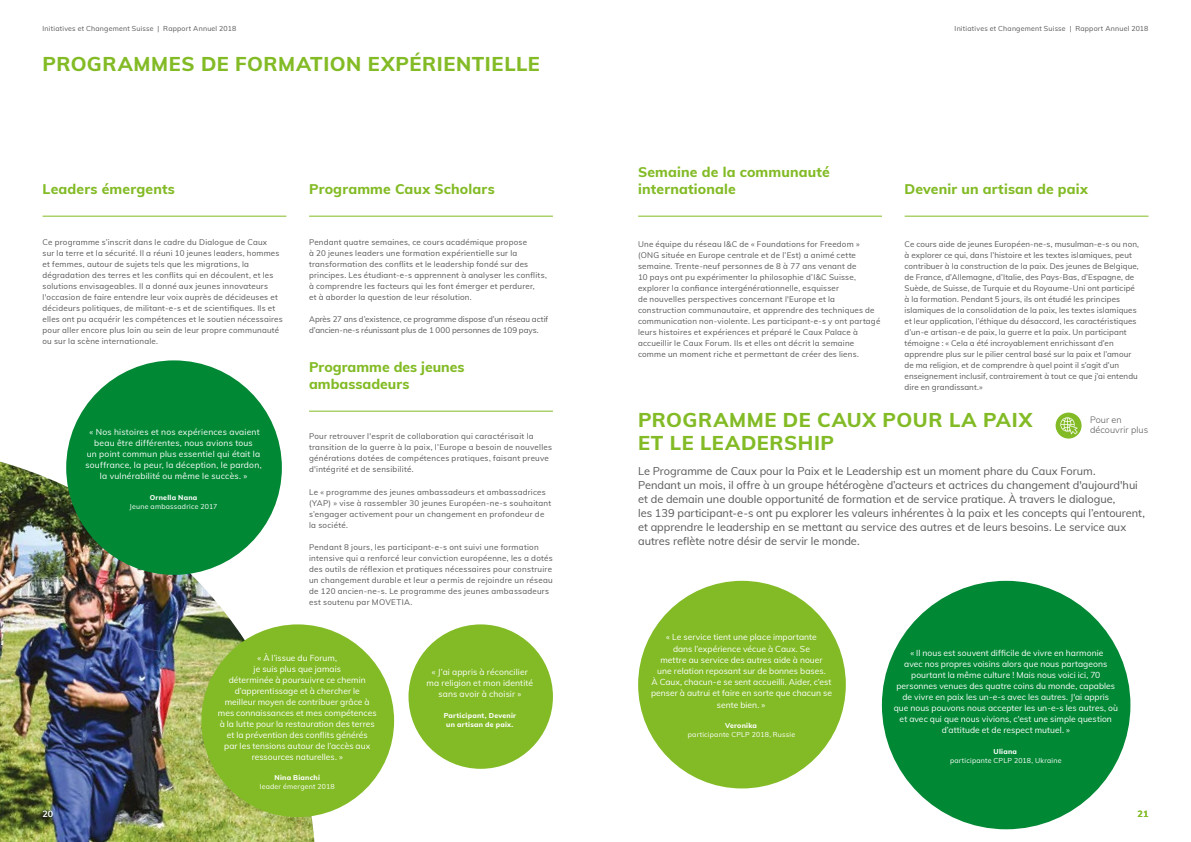
<style>
.page{position:relative;width:1191px;height:842px;background:#fff}
.page>*{position:absolute;margin:0;border:0;box-sizing:border-box;transform-origin:0 0}
.t1{font:800 20px/23px "Muli";letter-spacing:.03em;color:#83bb26}
.t2{font:800 14px/17px "Muli";letter-spacing:.01em;color:#83bb26}
.t3{font:11px/14px "Muli";letter-spacing:-.005em;color:#575756}
.t4{font:300 9px/10px "Muli";letter-spacing:.01em;color:#575756}
.t5{font:700 9px "Muli";color:#83bb26}
.t6{font:700 9px "Muli";color:#fff}
.t7{font:8.5px/11px "Muli";letter-spacing:.005em;color:#fff;text-align:center}
.t8{font:8.5px/11px "Muli";letter-spacing:.025em;color:#fff;text-align:center}
.t9{font:8px/11px "Muli";letter-spacing:.025em;color:#575756}
.t10{font:8px/11px "Muli";letter-spacing:-.005em;color:#575756}
.t11{font:7px "Muli";letter-spacing:.03em;color:#575756}
.t12{font:7px "Muli";letter-spacing:.03em;color:#fff}
.t13{font:800 7px/9px "Muli";letter-spacing:.035em;color:#fff;text-align:center}
</style>
<div class="page">
<hr style="left:43px;top:216px;width:243px;height:1px;background:#83bb26">
<hr style="left:638px;top:216px;width:244px;height:1px;background:#83bb26">
<hr style="left:309px;top:216px;width:244px;height:1px;background:#83bb26">
<hr style="left:904px;top:216px;width:244px;height:1px;background:#83bb26">
<img style="left:0;top:462px;width:314px;height:380px">
<div style="left:408px;top:624px;width:145px;height:145px;background:#83bb26;border-radius:50%"></div>
<div style="left:66px;top:360px;width:216px;height:215px;background:#008834;border-radius:50%"></div>
<hr style="left:309px;top:411px;width:244px;height:1px;background:#83bb26">
<div style="left:638px;top:581px;width:208px;height:207px;background:#83bb26;border-radius:50%"></div>
<div style="left:882px;top:581px;width:248px;height:248px;background:#008834;border-radius:50%"></div>
<div style="left:201px;top:624px;width:193px;height:193px;background:#83bb26;border-radius:50%"></div>
<svg style="left:1055px;top:413px;width:26px;height:26px"></svg>
<svg style="left:1059px;top:417px;width:18px;height:17px"></svg>
<p class="t11" style="left:43px;top:23px;width:195px">Initiatives et Changement Suisse | Rapport Annuel 2018</p>
<p class="t11" style="left:954px;top:23px;width:195px">Initiatives et Changement Suisse | Rapport Annuel 2018</p>
<h1 class="t1" style="left:43px;top:51px;width:499px">PROGRAMMES DE FORMATION EXPÉRIENTIELLE</h1>
<h2 class="t2" style="left:43px;top:180px;width:134px">Leaders émergents</h2>
<h2 class="t2" style="left:309px;top:180px;width:187px">Programme Caux Scholars</h2>
<p class="t9" style="left:43px;top:236px;width:242px">Ce programme s’inscrit dans le cadre du Dialogue de Caux<br>sur la terre et la sécurité. Il a réuni 10 jeunes leaders, hommes et femmes, autour de sujets tels que les migrations, la dégradation des terres et les conflits qui en découlent, et les solutions envisageables. Il a donné aux jeunes innovateurs l'occasion de faire entendre leur voix auprès de décideuses et décideurs politiques, de militant-e-s et de scientifiques. Ils et elles ont pu acquérir les compétences et le soutien nécessaires pour aller encore plus loin au sein de leur propre communauté ou sur la scène internationale.</p>
<p class="t9" style="left:309px;top:236px;width:239px">Pendant quatre semaines, ce cours académique propose<br>à 20 jeunes leaders une formation expérientielle sur la transformation des conflits et le leadership fondé sur des principes. Les étudiant-e-s apprennent à analyser les conflits, à comprendre les facteurs qui les font émerger et perdurer,<br>et à aborder la question de leur résolution.</p>
<p class="t10" style="left:309px;top:313px;width:241px">Après 27 ans d’existence, ce programme dispose d’un réseau actif d’ancien-ne-s réunissant plus de 1 000 personnes de 109 pays.</p>
<p class="t8" style="left:85px;top:426px;width:178px">« Nos histoires et nos expériences avaient beau être différentes, nous avions tous<br>un point commun plus essentiel qui était la souffrance, la peur, la déception, le pardon, la vulnérabilité ou même le succès. »</p>
<p class="t13" style="left:150px;top:492px;width:49px">Ornella Nana</p>
<p class="t12" style="left:130px;top:501px;width:89px">Jeune ambassadrice 2017</p>
<h2 class="t2" style="left:309px;top:358px;width:157px">Programme des jeunes ambassadeurs</h2>
<p class="t9" style="left:309px;top:430px;width:244px">Pour retrouver l'esprit de collaboration qui caractérisait la transition de la guerre à la paix, l’Europe a besoin de nouvelles générations dotées de compétences pratiques, faisant preuve d'intégrité et de sensibilité.</p>
<p class="t9" style="left:309px;top:486px;width:244px">Le « programme des jeunes ambassadeurs et ambassadrices (YAP) » vise à rassembler 30 jeunes Européen-ne-s souhaitant s’engager activement pour un changement en profondeur de la société.</p>
<p class="t9" style="left:309px;top:541px;width:245px">Pendant 8 jours, les participant-e-s ont suivi une formation intensive qui a renforcé leur conviction européenne, les a dotés des outils de réflexion et pratiques nécessaires pour construire un changement durable et leur a permis de rejoindre un réseau de 120 ancien-ne-s. Le programme des jeunes ambassadeurs est soutenu par MOVETIA.</p>
<p class="t6" style="left:43px;top:807px;width:12px">20</p>
<p class="t7" style="left:218px;top:652px;width:160px">« À l’issue du Forum,<br>je suis plus que jamais<br>déterminée à poursuivre ce chemin d’apprentissage et à chercher le<br>meilleur moyen de contribuer grâce à mes connaissances et mes compétences à la lutte pour la restauration des terres et la prévention des conflits générés<br>par les tensions autour de l’accès aux ressources naturelles. »</p>
<p class="t13" style="left:274px;top:773px;width:47px">Nina Bianchi</p>
<p class="t12" style="left:260px;top:782px;width:76px">leader émergent 2018</p>
<p class="t7" style="left:426px;top:666px;width:108px">« J’ai appris à réconcilier ma religion et mon identité sans avoir à choisir »</p>
<p class="t13" style="left:444px;top:710px;width:74px">Participant, Devenir un artisan de paix.</p>
<h2 class="t2" style="left:638px;top:163px;width:193px">Semaine de la communauté internationale</h2>
<p class="t9" style="left:638px;top:238px;width:244px">Une équipe du réseau I&amp;C de « Foundations for Freedom » (ONG située en Europe centrale et de l’Est) a animé cette semaine. Trente-neuf personnes de 8 à 77 ans venant de<br>10 pays ont pu expérimenter la philosophie d’I&amp;C Suisse, explorer la confiance intergénérationnelle, esquisser<br>de nouvelles perspectives concernant l'Europe et la construction communautaire, et apprendre des techniques de communication non-violente. Les participant-e-s y ont partagé leurs histoires et expériences et préparé le Caux Palace à accueillir le Caux Forum. Ils et elles ont décrit la semaine comme un moment riche et permettant de créer des liens.</p>
<h2 class="t2" style="left:904px;top:180px;width:185px">Devenir un artisan de paix</h2>
<p class="t9" style="left:904px;top:238px;width:236px">Ce cours aide de jeunes Européen-ne-s, musulman-e-s ou non, à explorer ce qui, dans l’histoire et les textes islamiques, peut contribuer à la construction de la paix. Des jeunes de Belgique, de France, d’Allemagne, d’Italie, des Pays-Bas, d’Espagne, de Suède, de Suisse, de Turquie et du Royaume-Uni ont participé à la formation. Pendant 5 jours, ils ont étudié les principes islamiques de la consolidation de la paix, les textes islamiques et leur application, l’éthique du désaccord, les caractéristiques d’un-e artisan-e de paix, la guerre et la paix. Un participant témoigne : « Cela a été incroyablement enrichissant d’en apprendre plus sur le pilier central basé sur la paix et l’amour de ma religion, et de comprendre à quel point il s’agit d’un enseignement inclusif, contrairement à tout ce que j’ai entendu dire en grandissant.»</p>
<h1 class="t1" style="left:638px;top:407px;width:396px">PROGRAMME DE CAUX POUR LA PAIX<br>ET LE LEADERSHIP</h1>
<p class="t3" style="left:638px;top:464px;width:508px">Le Programme de Caux pour la Paix et le Leadership est un moment phare du Caux Forum.<br>Pendant un mois, il offre à un groupe hétérogène d’acteurs et actrices du changement d'aujourd'hui et de demain une double opportunité de formation et de service pratique. À travers le dialogue,<br>les 139 participant-e-s ont pu explorer les valeurs inhérentes à la paix et les concepts qui l’entourent, et apprendre le leadership en se mettant au service des autres et de leurs besoins. Le service aux autres reflète notre désir de servir le monde.</p>
<p class="t4" style="left:1090px;top:415px;width:60px">Pour en découvrir plus</p>
<p class="t7" style="left:651px;top:631px;width:182px">« Le service tient une place importante<br>dans l’expérience vécue à Caux. Se<br>mettre au service des autres aide à nouer<br>une relation reposant sur de bonnes bases.<br>À Caux, chacun-e se sent accueilli. Aider, c’est penser à autrui et faire en sorte que chacun se</p>
<p class="t7" style="left:717px;top:699px;width:50px">sente bien. »</p>
<p class="t13" style="left:725px;top:721px;width:33px">Veronika</p>
<p class="t12" style="left:688px;top:730px;width:109px">participante CPLP 2018, Russie</p>
<p class="t7" style="left:893px;top:647px;width:226px">« Il nous est souvent difficile de vivre en harmonie<br>avec nos propres voisins alors que nous partageons pourtant la même culture ! Mais nous voici ici, 70 personnes venues des quatre coins du monde, capables de vivre en paix les un-e-s avec les autres. J'ai appris<br>que nous pouvons nous accepter les un-e-s les autres, où et avec qui que nous vivions, c'est une simple question d’attitude et de respect mutuel. »</p>
<p class="t13" style="left:993px;top:746px;width:25px">Uliana</p>
<p class="t12" style="left:950px;top:755px;width:113px">participante CPLP 2018, Ukraine</p>
<p class="t5" style="left:1137px;top:807px;width:12px">21</p>
</div>
